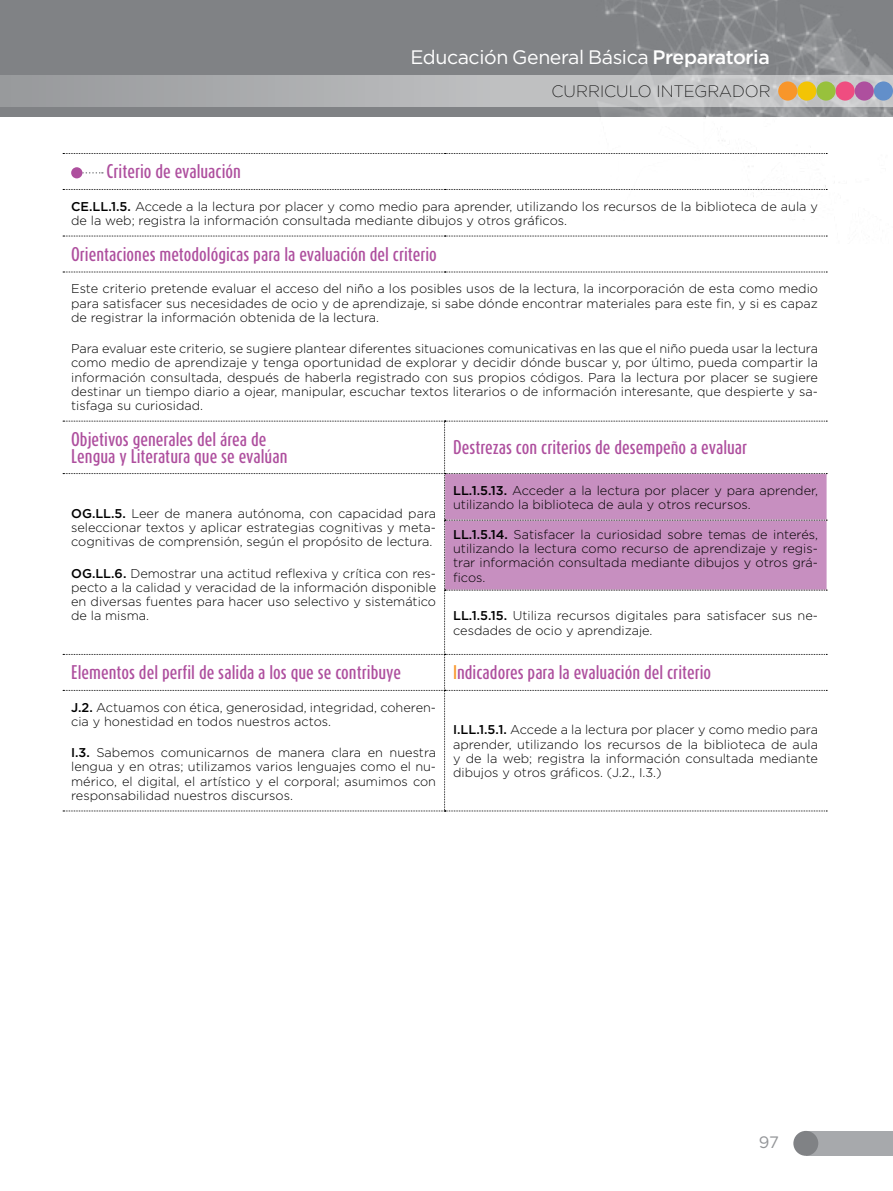
<style>
.page{position:relative;width:893px;height:1191px;background:#fff}
.page>*{position:absolute;margin:0;border:0;box-sizing:border-box;transform-origin:0 0}
.t1{font:19.5px "Gotham";letter-spacing:-.02em;color:#fff}
.t2{font:500 16.5px/16.5px "Dax Compact";color:#ae4f9e}
.t3{font:200 16.5px "Gotham";color:#000}
.t4{font:16.5px "Gotham";color:#939598}
.t5{font:300 12.75px/14.2px "Gotham";color:#000;text-align:justify}
.s1{font-weight:500}
.s2{color:#f8962a}
</style>
<div class="page">
<div style="left:0;top:0;width:893px;height:117px;background:#808285"></div>
<img style="left:560px;top:0;width:333px;height:237px">
<div style="left:0;top:75px;width:893px;height:32px;background:linear-gradient(to right,#9b9d9f,#d1d1d2)"></div>
<div style="left:874px;top:81px;width:19px;height:20px;background:#628fca;border-radius:50%"></div>
<div style="left:797px;top:81px;width:19px;height:20px;background:#f3c405;border-radius:50%"></div>
<div style="left:836px;top:81px;width:19px;height:20px;background:#ef4d80;border-radius:50%"></div>
<div style="left:855px;top:81px;width:19px;height:20px;background:#ae4f9e;border-radius:50%"></div>
<div style="left:778px;top:81px;width:19px;height:20px;background:#f8962a;border-radius:50%"></div>
<div style="left:816px;top:81px;width:20px;height:20px;background:#98c13c;border-radius:50%"></div>
<div style="left:806px;top:1130px;width:87px;height:25px;background:#a7a9ac"></div>
<div style="left:793px;top:1130px;width:25px;height:25px;background:#808285;border-radius:50%"></div>
<svg style="left:63px;top:153px;width:764px;height:1px"></svg>
<svg style="left:63px;top:189px;width:764px;height:1px"></svg>
<svg style="left:63px;top:236px;width:764px;height:1px"></svg>
<svg style="left:63px;top:272px;width:764px;height:1px"></svg>
<svg style="left:63px;top:421px;width:764px;height:390px"></svg>
<svg style="left:82px;top:172px;width:21px;height:2px"></svg>
<div style="left:71px;top:167px;width:11px;height:11px;background:#ae4f9e;border-radius:50%"></div>
<h1 class="t1" style="left:410px;top:45px;width:361px">Educación General Básica <span class="s1">Preparatoria</span></h1>
<p class="t3" style="left:552px;top:81px;width:221px">CURRICULO INTEGRADOR</p>
<p class="t2" style="left:107px;top:163px;width:136px">Criterio de evaluación</p>
<p class="t5" style="left:71px;top:199px;width:748px"><span class="s1">CE.LL.1.5.</span> Accede a la lectura por placer y como medio para aprender, utilizando los recursos de la biblioteca de aula y de la web; registra la información consultada mediante dibujos y otros gráficos.</p>
<p class="t2" style="left:71px;top:246px;width:367px">Orientaciones metodológicas para la evaluación del criterio</p>
<p class="t5" style="left:71px;top:281px;width:748px">Este criterio pretende evaluar el acceso del niño a los posibles usos de la lectura, la incorporación de esta como medio para satisfacer sus necesidades de ocio y de aprendizaje, si sabe dónde encontrar materiales para este fin, y si es capaz de registrar la información obtenida de la lectura.</p>
<p class="t5" style="left:71px;top:341px;width:748px">Para evaluar este criterio, se sugiere plantear diferentes situaciones comunicativas en las que el niño pueda usar la lectura como medio de aprendizaje y tenga oportunidad de explorar y decidir dónde buscar y, por último, pueda compartir la información consultada, después de haberla registrado con sus propios códigos. Para la lectura por placer se sugiere destinar un tiempo diario a ojear, manipular, escuchar textos literarios o de información interesante, que despierte y sa&shy;tisfaga su curiosidad.</p>
<p class="t2" style="left:71px;top:431px;width:218px">Objetivos generales del área de<br>Lengua y Literatura que se evalúan</p>
<p class="t2" style="left:453px;top:439px;width:296px">Destrezas con criterios de desempeño a evaluar</p>
<p class="t5" style="left:71px;top:506px;width:366px"><span class="s1">OG.LL.5.</span> Leer de manera autónoma, con capacidad para seleccionar textos y aplicar estrategias cognitivas y meta&shy;cognitivas de comprensión, según el propósito de lectura.</p>
<p class="t5" style="left:71px;top:565px;width:366px"><span class="s1">OG.LL.6.</span> Demostrar una actitud reflexiva y crítica con res&shy;pecto a la calidad y veracidad de la información disponible en diversas fuentes para hacer uso selectivo y sistemático de la misma.</p>
<p class="t5" style="left:453px;top:483px;width:366px"><span class="s1">LL.1.5.13.</span> Acceder a la lectura por placer y para aprender, utilizando la biblioteca de aula y otros recursos.</p>
<p class="t5" style="left:453px;top:527px;width:366px"><span class="s1">LL.1.5.14.</span> Satisfacer la curiosidad sobre temas de interés, utilizando la lectura como recurso de aprendizaje y regis&shy;trar información consultada mediante dibujos y otros grá&shy;ficos.</p>
<p class="t5" style="left:453px;top:608px;width:366px"><span class="s1">LL.1.5.15.</span> Utiliza recursos digitales para satisfacer sus ne&shy;cesdades de ocio y aprendizaje.</p>
<p class="t2" style="left:71px;top:664px;width:331px">Elementos del perfil de salida a los que se contribuye</p>
<p class="t2" style="left:453px;top:664px;width:260px"><span class="s2">I</span>ndicadores para la evaluación del criterio</p>
<p class="t5" style="left:71px;top:699px;width:366px"><span class="s1">J.2.</span> Actuamos con ética, generosidad, integridad, coheren&shy;cia y honestidad en todos nuestros actos.</p>
<p class="t5" style="left:71px;top:745px;width:366px"><span class="s1">I.3.</span> Sabemos comunicarnos de manera clara en nuestra lengua y en otras; utilizamos varios lenguajes como el nu&shy;mérico, el digital, el artístico y el corporal; asumimos con responsabilidad nuestros discursos.</p>
<p class="t5" style="left:453px;top:722px;width:366px"><span class="s1">I.LL.1.5.1.</span> Accede a la lectura por placer y como medio para aprender, utilizando los recursos de la biblioteca de aula y de la web; registra la información consultada mediante dibujos y otros gráficos. (J.2., I.3.)</p>
<p class="t4" style="left:759px;top:1131px;width:22px">97</p>
</div>
